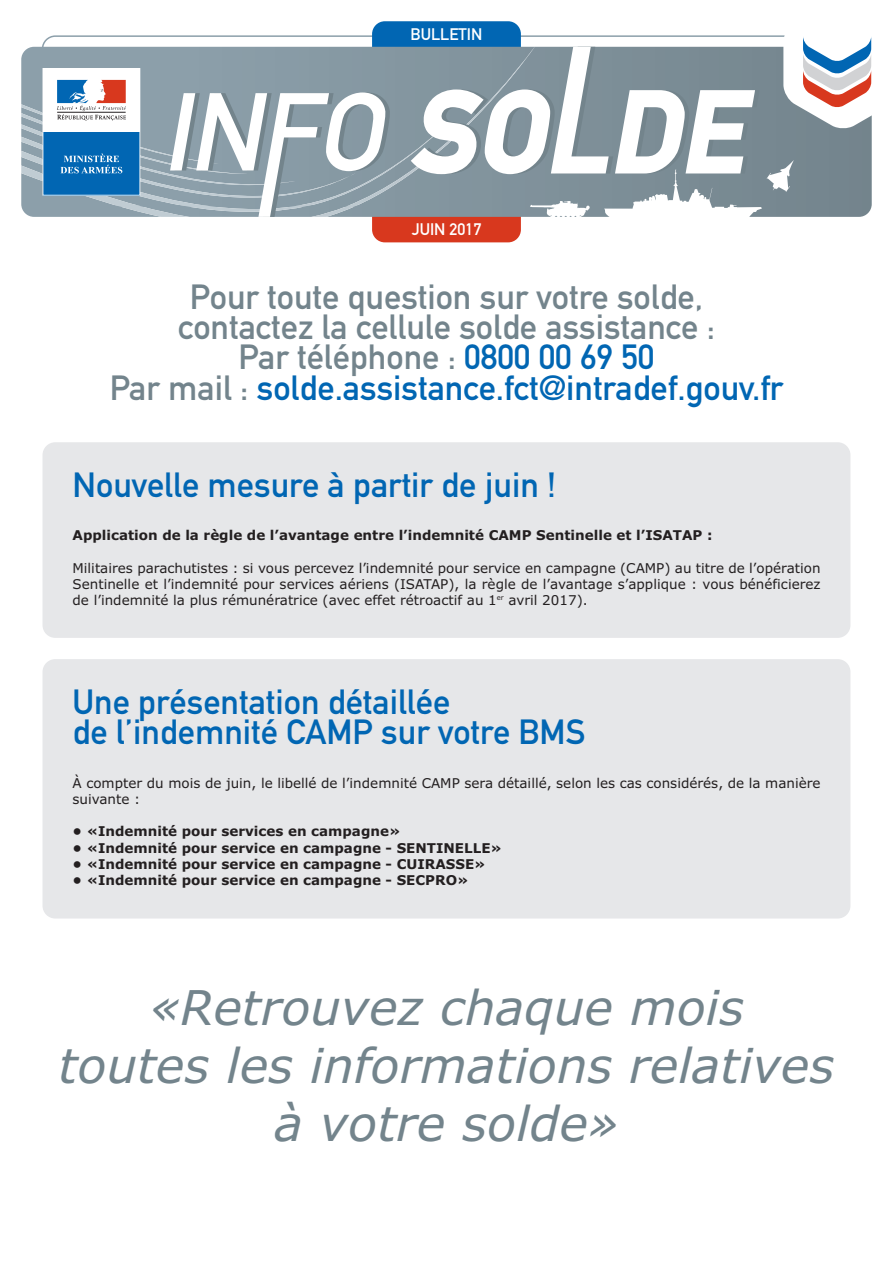
<style>
.page{position:relative;width:893px;height:1263px;background:#fff}
.page>*{position:absolute;margin:0;border:0;box-sizing:border-box;transform-origin:0 0}
.t1{font:italic 48px/57.6px "Verdana";color:#73848c;text-align:center}
.t2{font:34.5px/30px "DIN Mittelschrift";color:#73848c;text-align:center}
.t3{font:34.5px/30px "DIN Mittelschrift";color:#0166b3}
.t4{font:16.5px "DIN Mittelschrift";color:#fff}
.t5{font:13.5px/16.2px "Verdana";color:#231f20}
.t6{font:700 13.5px "Verdana";color:#231f20}
.s1{color:#0166b3}
</style>
<div class="page">
<svg style="left:42px;top:35px;width:330px;height:12px"></svg>
<div style="left:372px;top:204px;width:149px;height:38px;background:#d8381e;border-radius:13px"></div>
<div style="left:372px;top:21px;width:149px;height:39px;background:#0166b3;border-radius:13px"></div>
<svg style="left:161px;top:43px;width:360px;height:184px"></svg>
<svg style="left:21px;top:47px;width:390px;height:170px;background:#8ea0ab"></svg>
<svg style="left:170px;top:92px;width:221px;height:125px"></svg>
<svg style="left:411px;top:26px;width:461px;height:198px"></svg>
<svg style="left:43px;top:68px;width:97px;height:128px"></svg>
<div style="left:43px;top:659px;width:807px;height:259px;background:#e6e7e9;border-radius:13px"></div>
<div style="left:43px;top:442px;width:807px;height:196px;background:#e6e7e9;border-radius:13px"></div>
<p class="t4" style="left:411px;top:28px;width:73px">BULLETIN</p>
<p class="t4" style="left:412px;top:223px;width:71px">JUIN 2017</p>
<h2 class="t2" style="left:110px;top:286px;width:675px">Pour toute question sur votre solde,<br>contactez la cellule solde assistance :<br>Par téléphone : <span class="s1">0800 00 69 50<br></span>Par mail : <span class="s1">solde.assistance.fct@intradef.gouv.fr</span></h2>
<h2 class="t3" style="left:73px;top:473px;width:485px">Nouvelle mesure à partir de juin !</h2>
<p class="t6" style="left:73px;top:530px;width:641px">Application de la règle de l’avantage entre l’indemnité CAMP Sentinelle et l’ISATAP :</p>
<p class="t5" style="left:73px;top:561px;width:750px;text-align:justify">Militaires parachutistes : si vous percevez l’indemnité pour service en campagne (CAMP) au titre de l’opération Sentinelle et l’indemnité pour services aériens (ISATAP), la règle de l’avantage s’applique : vous bénéficierez de l’indemnité la plus rémunératrice (avec effet rétroactif au 1<sup>er</sup> avril 2017).</p>
<h2 class="t3" style="left:73px;top:691px;width:514px">Une présentation détaillée<br>de l’indemnité CAMP sur votre BMS</h2>
<p class="t5" style="left:73px;top:776px;width:750px">À compter du mois de juin, le libellé de l’indemnité CAMP sera détaillé, selon les cas considérés, de la manière suivante :</p>
<p class="t6" style="left:73px;top:826px;width:329px">• «Indemnité pour services en campagne»</p>
<p class="t6" style="left:73px;top:842px;width:431px">• «Indemnité pour service en campagne - SENTINELLE»</p>
<p class="t6" style="left:73px;top:858px;width:415px">• «Indemnité pour service en campagne - CUIRASSE»</p>
<p class="t6" style="left:73px;top:875px;width:398px">• «Indemnité pour service en campagne - SECPRO»</p>
<h1 class="t1" style="left:59px;top:980px;width:777px">«Retrouvez chaque mois<br>toutes les informations relatives à votre solde»</h1>
</div>
